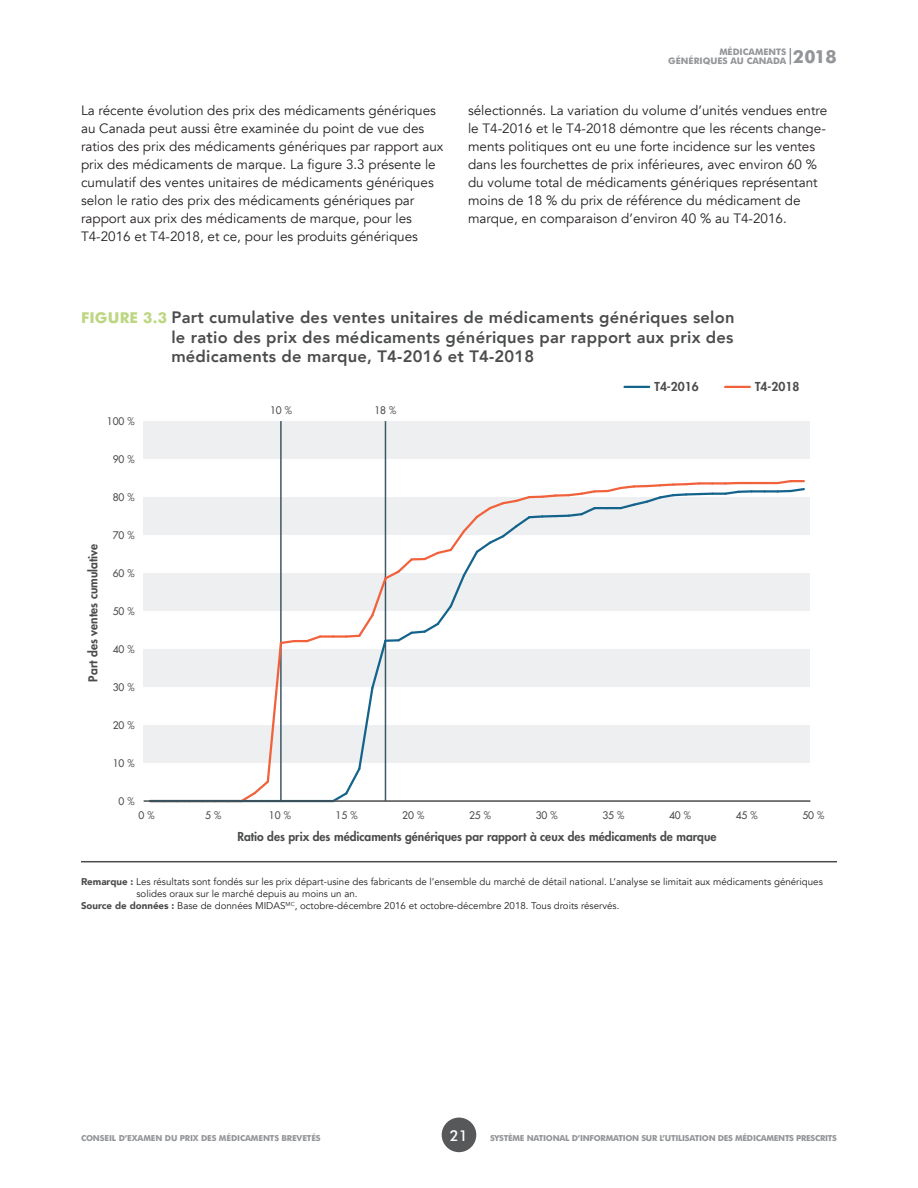
<style>
.page{position:relative;width:918px;height:1188px;background:#fff}
.page>*{position:absolute;margin:0;border:0;box-sizing:border-box;transform-origin:0 0}
.t1{font:800 16.5px/19.5px "Avenir";letter-spacing:.015em;color:#4b4c4d;text-align:justify}
.t2{font:500 15px "Futura BT";color:#fff}
.t3{font:13.5px/18px "Avenir";color:#231f20}
.t4{font:800 12px "Futura Std";color:#4b4c4d}
.t5{font:500 10.2px "Futura Std";color:#4b4c4d}
.t6{font:9.75px "Avenir";color:#231f20}
.t7{font:700 9px/9px "Futura BT";color:#939598;text-align:center}
.t8{font:700 8.25px "Futura BT";letter-spacing:-.03em;color:#939598}
.s1{font-family:"Futura BT";font-weight:700;font-size:15px;color:#bcd681}
.s2{font-weight:900;color:#4b4c4d}
</style>
<div class="page">
<div style="left:442px;top:1118px;width:34px;height:34px;background:#57585a;border-radius:50%"></div>
<svg style="left:790px;top:48px;width:1px;height:16px"></svg>
<hr style="left:81px;top:861px;width:756px;height:1px;background:#4b4c4d">
<div style="left:144px;top:421px;width:666px;height:38px;background:#edeff0"></div>
<hr style="left:280px;top:421px;width:2px;height:380px;background:#3e5866">
<hr style="left:385px;top:421px;width:1px;height:380px;background:#3e5866">
<svg style="left:150px;top:479px;width:656px;height:324px"></svg>
<hr style="left:625px;top:386px;width:24px;height:2px;background:#14638c">
<hr style="left:725px;top:386px;width:25px;height:2px;background:#f1623c">
<hr style="left:144px;top:800px;width:666px;height:2px;background:#4b4c4d">
<p class="t7" style="left:668px;top:48px;width:170px">MÉDICAMENTS<br>GÉNÉRIQUES AU CANADA <sup>2018</sup></p>
<p class="t3" style="left:81px;top:101px;width:364px">La récente évolution des prix des médicaments génériques au Canada peut aussi être examinée du point de vue des ratios des prix des médicaments génériques par rapport aux prix des médicaments de marque. La figure 3.3 présente le cumulatif des ventes unitaires de médicaments génériques selon le ratio des prix des médicaments génériques par rapport aux prix des médicaments de marque, pour les T4-2016 et T4-2018, et ce, pour les produits génériques</p>
<p class="t3" style="left:468px;top:101px;width:361px">sélectionnés. La variation du volume d’unités vendues entre le T4-2016 et le T4-2018 démontre que les récents change&shy;ments politiques ont eu une forte incidence sur les ventes dans les fourchettes de prix inférieures, avec environ 60 % du volume total de médicaments génériques représentant moins de 18 % du prix de référence du médicament de marque, en comparaison d’environ 40 % au T4-2016.</p>
<p class="t1" style="left:171px;top:308px;width:565px;text-indent:-90px"><span class="s1">FIGURE 3.3</span> Part cumulative des ventes unitaires de médicaments génériques selon le ratio des prix des médicaments génériques par rapport aux prix des médicaments de marque, T4-2016 et T4-2018</p>
<p class="t5" style="left:107px;top:415px;width:29px">100 %</p>
<p class="t5" style="left:113px;top:453px;width:23px">90 %</p>
<p class="t5" style="left:113px;top:491px;width:23px">80 %</p>
<p class="t4" style="left:85px;top:682px;width:139px;rotate:-90deg">Part des ventes cumulative</p>
<p class="t5" style="left:113px;top:529px;width:23px">70 %</p>
<p class="t5" style="left:113px;top:567px;width:23px">60 %</p>
<p class="t5" style="left:113px;top:605px;width:23px">50 %</p>
<p class="t5" style="left:113px;top:643px;width:23px">40 %</p>
<p class="t5" style="left:113px;top:681px;width:23px">30 %</p>
<p class="t5" style="left:113px;top:719px;width:23px">20 %</p>
<p class="t5" style="left:113px;top:757px;width:23px">10 %</p>
<p class="t5" style="left:270px;top:404px;width:23px">10 %</p>
<p class="t5" style="left:374px;top:404px;width:23px">18 %</p>
<p class="t4" style="left:655px;top:378px;width:46px">T4-2016</p>
<p class="t4" style="left:755px;top:378px;width:46px">T4-2018</p>
<p class="t5" style="left:119px;top:795px;width:18px">0 %</p>
<p class="t5" style="left:139px;top:808px;width:18px">0 %</p>
<p class="t5" style="left:205px;top:808px;width:18px">5 %</p>
<p class="t5" style="left:269px;top:808px;width:23px">10 %</p>
<p class="t5" style="left:336px;top:808px;width:23px">15 %</p>
<p class="t5" style="left:402px;top:808px;width:23px">20 %</p>
<p class="t5" style="left:469px;top:808px;width:23px">25 %</p>
<p class="t5" style="left:536px;top:808px;width:23px">30 %</p>
<p class="t5" style="left:602px;top:808px;width:23px">35 %</p>
<p class="t5" style="left:669px;top:808px;width:23px">40 %</p>
<p class="t5" style="left:736px;top:808px;width:23px">45 %</p>
<p class="t5" style="left:802px;top:808px;width:23px">50 %</p>
<p class="t4" style="left:237px;top:829px;width:481px">Ratio des prix des médicaments génériques par rapport à ceux des médicaments de marque</p>
<p class="t6" style="left:81px;top:876px;width:743px"><span class="s2">Remarque :</span> Les résultats sont fondés sur les prix départ-usine des fabricants de l’ensemble du marché de détail national. L’analyse se limitait aux médicaments génériques</p>
<p class="t6" style="left:136px;top:888px;width:223px">solides oraux sur le marché depuis au moins un an.</p>
<p class="t6" style="left:81px;top:900px;width:540px"><span class="s2">Source de données :</span> Base de données MIDAS<sup>MC</sup>, octobre-décembre 2016 et octobre-décembre 2018. Tous droits réservés.</p>
<p class="t2" style="left:450px;top:1126px;width:20px">21</p>
<p class="t8" style="left:81px;top:1133px;width:241px">CONSEIL D’EXAMEN DU PRIX DES MÉDICAMENTS BREVETÉS</p>
<p class="t8" style="left:490px;top:1133px;width:348px">SYSTÈME NATIONAL D’INFORMATION SUR L’UTILISATION DES MÉDICAMENTS PRESCRITS</p>
</div>
